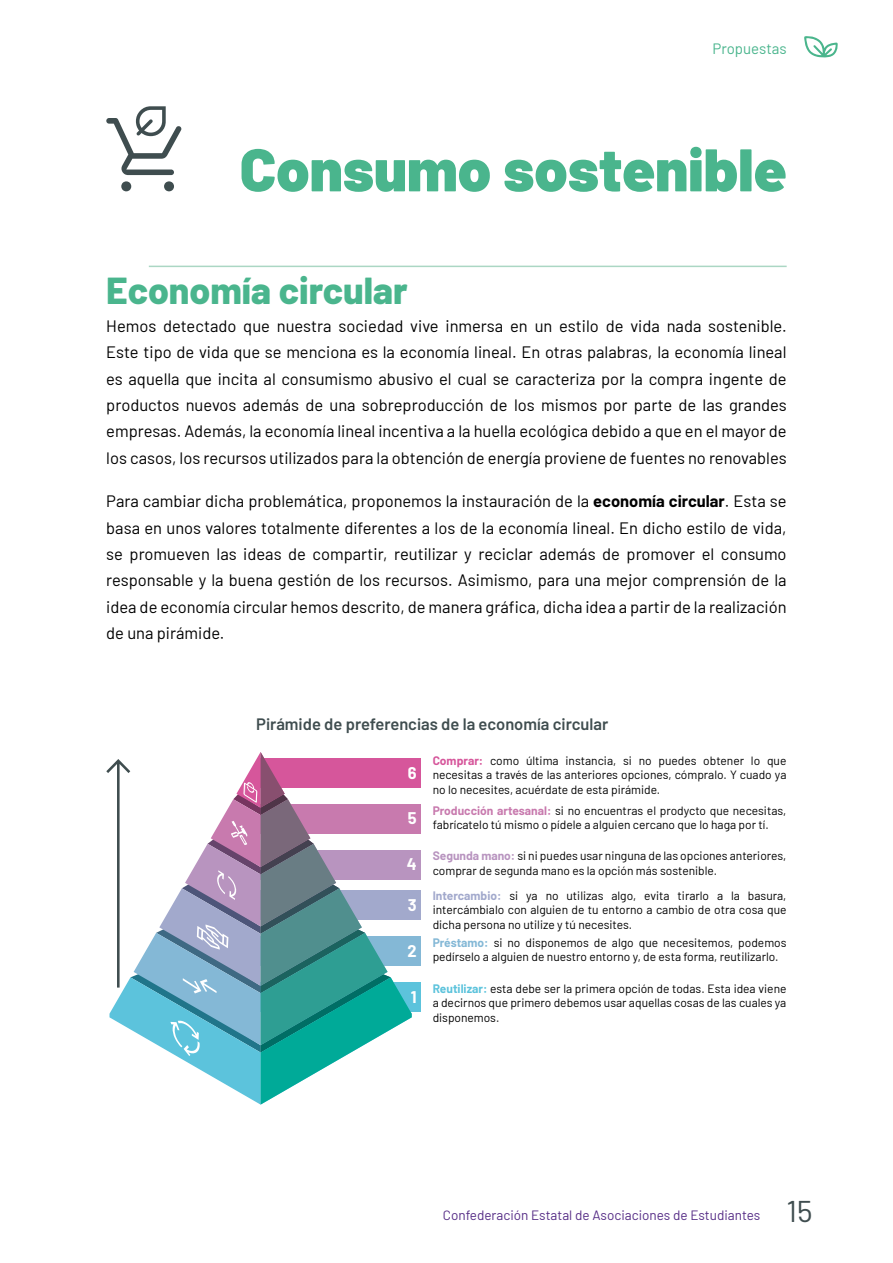
<style>
.page{position:relative;width:893px;height:1263px;background:#fff}
.page>*{position:absolute;margin:0;border:0;box-sizing:border-box;transform-origin:0 0}
.Titulo_02{font:900 60px "Barlow";color:#4ab58d}
.Titulo_03{font:800 37.5px "Barlow";color:#4ab58d}
.t1{font:30px "Barlow";color:#3f4d4f}
.Texto{font:16.5px/26.4px "Barlow";color:#000;text-align:justify}
.Texto-2{font:600 16.5px "Barlow";color:#3f4d4f}
.Texto-3{font:700 16.5px "Barlow";color:#fff}
.t2{font:15px "Barlow";color:#4ab58d}
.t3{font:13.5px "Barlow";color:#572e87}
.Texo_pequeño{font:12px/14.4px "Barlow";color:#000;text-align:justify}
.s1{font-weight:700}
.s2{font-weight:700;color:#d6569b}
.s3{font-weight:700;color:#c87aae}
.s4{font-weight:700;color:#b894bf}
.s5{font-weight:700;color:#a2a9cc}
.s6{font-weight:700;color:#84b8d6}
.s7{font-weight:700;color:#5cc3dc}
</style>
<div class="page">
<div style="left:261px;top:758px;width:160px;height:29px;background:#d6569b"></div>
<div style="left:261px;top:890px;width:160px;height:30px;background:#a2a9cc"></div>
<div style="left:261px;top:804px;width:160px;height:29px;background:#c87aae"></div>
<div style="left:261px;top:936px;width:160px;height:30px;background:#84b8d6"></div>
<div style="left:261px;top:850px;width:160px;height:29px;background:#b894bf"></div>
<div style="left:261px;top:982px;width:160px;height:30px;background:#5cc3dc"></div>
<svg style="left:106px;top:106px;width:76px;height:85px"></svg>
<hr style="left:149px;top:266px;width:638px;height:1px;background:#abd7c4">
<svg style="left:106px;top:752px;width:306px;height:352px"></svg>
<svg style="left:804px;top:36px;width:34px;height:22px"></svg>
<p class="t2" style="left:712px;top:38px;width:76px">Propuestas</p>
<p class="Titulo_02" style="left:240px;top:125px;width:548px">Consumo sostenible</p>
<p class="Titulo_03" style="left:106px;top:262px;width:303px">Economía circular</p>
<p class="Texto" style="left:106px;top:311px;width:682px">Hemos detectado que nuestra sociedad vive inmersa en un estilo de vida nada sostenible.<br>Este tipo de vida que se menciona es la economía lineal. En otras palabras, la economía lineal es aquella que incita al consumismo abusivo el cual se caracteriza por la compra ingente de productos nuevos además de una sobreproducción de los mismos por parte de las grandes empresas. Además, la economía lineal incentiva a la huella ecológica debido a que en el mayor de los casos, los recursos utilizados para la obtención de energía proviene de fuentes no renovables</p>
<p class="Texto" style="left:106px;top:487px;width:682px">Para cambiar dicha problemática, proponemos la instauración de la <span class="s1">economía circular</span>. Esta se basa en unos valores totalmente diferentes a los de la economía lineal. En dicho estilo de vida, se promueven las ideas de compartir, reutilizar y reciclar además de promover el consumo responsable y la buena gestión de los recursos. Asimismo, para una mejor comprensión de la idea de economía circular hemos descrito, de manera gráfica, dicha idea a partir de la realización de una pirámide.</p>
<p class="Texto-2" style="left:256px;top:712px;width:354px">Pirámide de preferencias de la economía circular</p>
<p class="Texo_pequeño" style="left:433px;top:752px;width:355px"><span class="s2">Comprar:</span> como última instancia, si no puedes obtener lo que necesitas a través de las anteriores opciones, cómpralo. Y cuado ya no lo necesites, acuérdate de esta pirámide.</p>
<p class="Texto-3" style="left:408px;top:760px;width:10px">6</p>
<p class="Texto-3" style="left:408px;top:806px;width:10px">5</p>
<p class="Texto-3" style="left:407px;top:852px;width:11px">4</p>
<p class="Texto-3" style="left:408px;top:893px;width:10px">3</p>
<p class="Texto-3" style="left:407px;top:939px;width:11px">2</p>
<p class="Texto-3" style="left:411px;top:985px;width:7px">1</p>
<p class="Texo_pequeño" style="left:433px;top:802px;width:355px"><span class="s3">Producción artesanal:</span> si no encuentras el prodycto que necesitas, fabrícatelo tú mismo o pídele a alguien cercano que lo haga por tí.</p>
<p class="Texo_pequeño" style="left:433px;top:848px;width:355px"><span class="s4">Segunda mano:</span> si ni puedes usar ninguna de las opciones anteriores, comprar de segunda mano es la opción más sostenible.</p>
<p class="Texo_pequeño" style="left:433px;top:887px;width:355px"><span class="s5">Intercambio:</span> si ya no utilizas algo, evita tirarlo a la basura, intercámbialo con alguien de tu entorno a cambio de otra cosa que dicha persona no utilize y tú necesites.</p>
<p class="Texo_pequeño" style="left:433px;top:934px;width:355px"><span class="s6">Préstamo:</span> si no disponemos de algo que necesitemos, podemos pedírselo a alguien de nuestro entorno y, de esta forma, reutilizarlo.</p>
<p class="Texo_pequeño" style="left:433px;top:980px;width:355px"><span class="s7">Reutilizar:</span> esta debe ser la primera opción de todas. Esta idea viene a decirnos que primero debemos usar aquellas cosas de las cuales ya disponemos.</p>
<p class="t3" style="left:443px;top:1205px;width:319px">Confederación Estatal de Asociaciones de Estudiantes</p>
<h3 class="t1" style="left:787px;top:1189px;width:27px">15</h3>
</div>
